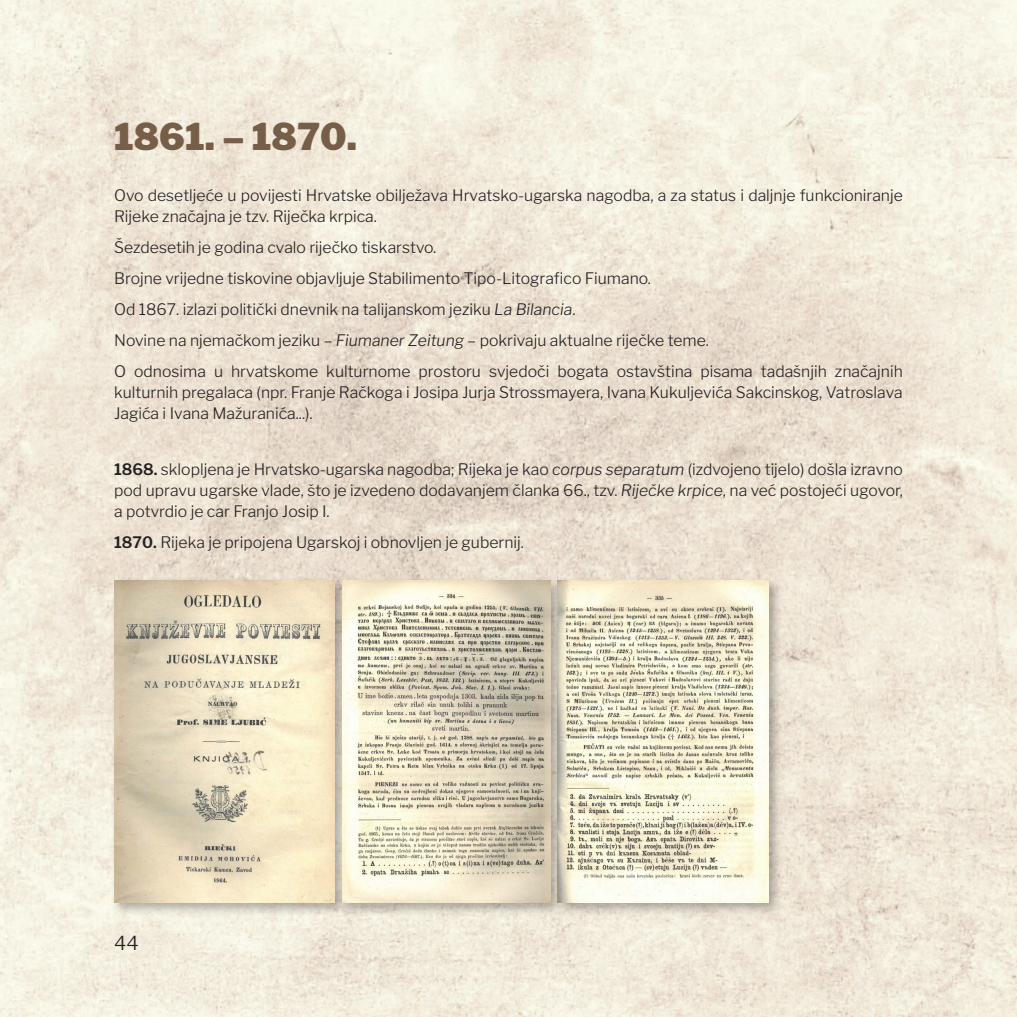
<style>
.page{position:relative;width:1017px;height:1017px;background:#fff}
.page>*{position:absolute;margin:0;border:0;box-sizing:border-box;transform-origin:0 0}
.godine{font:900 36.75px "Libre Franklin";color:#775e49}
.t1{font:300 19.25px "Libre Franklin";color:#231f20}
.osnovni{font:300 15.75px/21px "Libre Franklin";color:#231f20;text-align:justify}
.s1{font-style:italic}
.s2{font-weight:600}
</style>
<div class="page">
<img style="left:0;top:0;width:1017px;height:1017px">
<div style="left:109px;top:576px;width:240px;height:341px;background:#231f20;opacity:.35"></div>
<img style="left:114px;top:580px;width:221px;height:323px">
<div style="left:337px;top:576px;width:228px;height:341px;background:#231f20;opacity:.35"></div>
<img style="left:342px;top:580px;width:208px;height:323px">
<div style="left:553px;top:576px;width:230px;height:341px;background:#231f20;opacity:.35"></div>
<img style="left:558px;top:580px;width:211px;height:323px">
<p class="godine" style="left:114px;top:114px;width:244px">1861. – 1870.</p>
<p class="osnovni" style="left:114px;top:185px;width:790px">Ovo desetljeće u povijesti Hrvatske obilježava Hrvatsko-ugarska nagodba, a za status i daljnje funkcioniranje<br>Rijeke značajna je tzv. Riječka krpica.</p>
<p class="osnovni" style="left:114px;top:237px;width:324px">Šezdesetih je godina cvalo riječko tiskarstvo.</p>
<p class="osnovni" style="left:114px;top:268px;width:538px">Brojne vrijedne tiskovine objavljuje Stabilimento Tipo-Litografico Fiumano.</p>
<p class="osnovni" style="left:114px;top:299px;width:463px">Od 1867. izlazi politički dnevnik na talijanskom jeziku <span class="s1">La Bilancia</span>.</p>
<p class="osnovni" style="left:114px;top:330px;width:596px">Novine na njemačkom jeziku – <span class="s1">Fiumaner Zeitung</span> – pokrivaju aktualne riječke teme.</p>
<p class="osnovni" style="left:114px;top:361px;width:790px">O odnosima u hrvatskome kulturnome prostoru svjedoči bogata ostavština pisama tadašnjih značajnih kulturnih pregalaca (npr. Franje Račkoga i Josipa Jurja Strossmayera, Ivana Kukuljevića Sakcinskog, Vatroslava Jagića i Ivana Mažuranića...).</p>
<p class="osnovni" style="left:114px;top:458px;width:790px"><span class="s2">1868.</span> sklopljena je Hrvatsko-ugarska nagodba; Rijeka je kao <span class="s1">corpus separatum</span> (izdvojeno tijelo) došla izravno pod upravu ugarske vlade, što je izvedeno dodavanjem članka 66., tzv. <span class="s1">Riječke krpice</span>, na već postojeći ugovor, a potvrdio je car Franjo Josip I.</p>
<p class="osnovni" style="left:114px;top:531px;width:411px"><span class="s2">1870.</span> Rijeka je pripojena Ugarskoj i obnovljen je gubernij.</p>
<p class="t1" style="left:114px;top:931px;width:26px">44</p>
</div>
